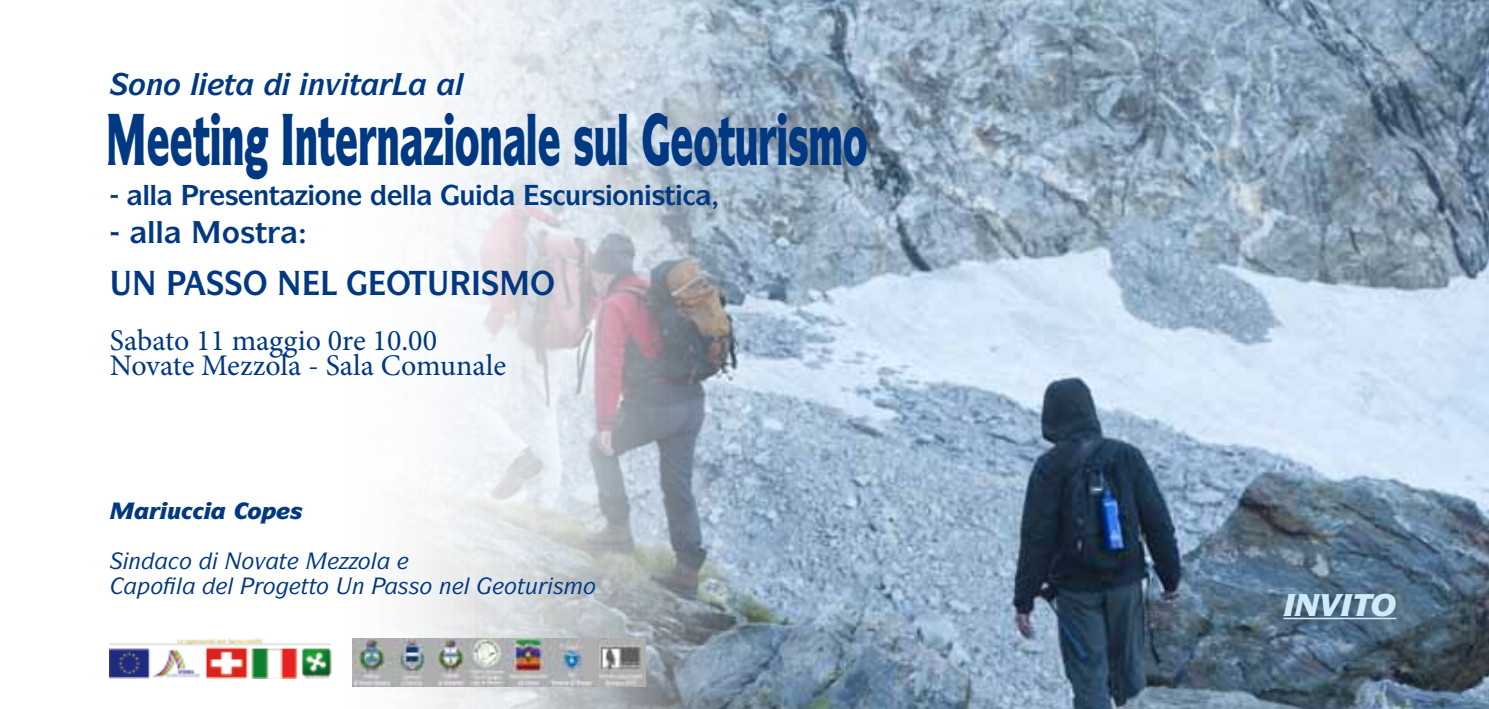
<style>
.page{position:relative;width:1489px;height:709px;background:#fff}
.page>*{position:absolute;margin:0;border:0;box-sizing:border-box;transform-origin:0 0}
.t1{font:900 70px "Itc Symbol";color:#003882;scale:.53 1}
.t2{font:30px/25px "Minion Pro";color:#003882}
.t3{font:italic 700 30px "Itc Symbol";color:#003882}
.t4{font:700 30px "Itc Symbol";color:#003882}
.t5{font:700 27.5px "Itc Symbol";color:#003882}
.t6{font:italic 500 22.5px "Itc Symbol";color:#003882}
</style>
<div class="page">
<img style="left:312px;top:0;width:1176px;height:709px">
<hr style="left:1283px;top:617px;width:112px;height:2px;background:#ceebf9">
<img style="left:110px;top:638px;width:222px;height:40px">
<img style="left:353px;top:638px;width:293px;height:48px">
<svg style="left:336px;top:127px;width:40px;height:39px"></svg>
<svg style="left:401px;top:113px;width:53px;height:53px"></svg>
<svg style="left:504px;top:127px;width:21px;height:39px"></svg>
<svg style="left:539px;top:127px;width:20px;height:39px"></svg>
<svg style="left:642px;top:113px;width:50px;height:53px;background:#c0cedb"></svg>
<svg style="left:759px;top:113px;width:27px;height:52px"></svg>
<svg style="left:810px;top:127px;width:31px;height:38px"></svg>
<svg style="left:441px;top:185px;width:18px;height:21px"></svg>
<svg style="left:476px;top:185px;width:38px;height:21px"></svg>
<svg style="left:524px;top:185px;width:14px;height:20px"></svg>
<svg style="left:553px;top:190px;width:11px;height:16px"></svg>
<svg style="left:582px;top:190px;width:10px;height:15px"></svg>
<svg style="left:606px;top:185px;width:5px;height:20px"></svg>
<svg style="left:645px;top:185px;width:6px;height:20px"></svg>
<svg style="left:676px;top:185px;width:41px;height:25px"></svg>
<svg style="left:312px;top:270px;width:25px;height:24px"></svg>
<svg style="left:347px;top:270px;width:207px;height:25px"></svg>
<svg style="left:340px;top:73px;width:10px;height:22px"></svg>
<svg style="left:361px;top:73px;width:65px;height:23px"></svg>
<svg style="left:437px;top:79px;width:18px;height:17px"></svg>
<svg style="left:397px;top:557px;width:11px;height:12px"></svg>
<svg style="left:337px;top:577px;width:16px;height:17px"></svg>
<svg style="left:371px;top:577px;width:26px;height:17px"></svg>
<svg style="left:452px;top:582px;width:11px;height:12px"></svg>
<svg style="left:478px;top:577px;width:26px;height:17px"></svg>
<svg style="left:538px;top:577px;width:15px;height:17px"></svg>
<svg style="left:564px;top:582px;width:18px;height:12px"></svg>
<svg style="left:1282px;top:593px;width:113px;height:23px;background:#4e687d"></svg>
<svg style="left:312px;top:185px;width:49px;height:21px"></svg>
<svg style="left:371px;top:185px;width:60px;height:21px"></svg>
<svg style="left:312px;top:552px;width:77px;height:17px"></svg>
<p class="t3" style="left:128px;top:65px;width:109px">□■□ ● ▼</p>
<p class="t3" style="left:308px;top:65px;width:54px">■❖▼</p>
<p class="t3" style="left:455px;top:65px;width:10px">●</p>
<h1 class="t1" style="left:193px;top:95px;width:1274px">▼■ ■▼ ■ □■ ● ▲◆● □▼◆ ▲ □</h1>
<p class="t5" style="left:225px;top:177px;width:57px">▲ ■▼</p>
<p class="t5" style="left:459px;top:177px;width:218px">◆ ▲ ◆▲□■▲▼</p>
<p class="t4" style="left:222px;top:212px;width:47px">□▲▼</p>
<p class="t2" style="left:110px;top:328px;width:398px">Sabato 11 maggio 0re 10.00<br>Novate Mezzola - Sala Comunale</p>
<p class="t6" style="left:242px;top:546px;width:47px">□❖ ▼</p>
<p class="t6" style="left:227px;top:571px;width:139px">● □ ▼▼□ ■</p>
<p class="t6" style="left:398px;top:571px;width:73px">▲▲□ ■ ●</p>
<p class="t6" style="left:504px;top:571px;width:93px">□▼◆ ▲ □</p>
</div>
